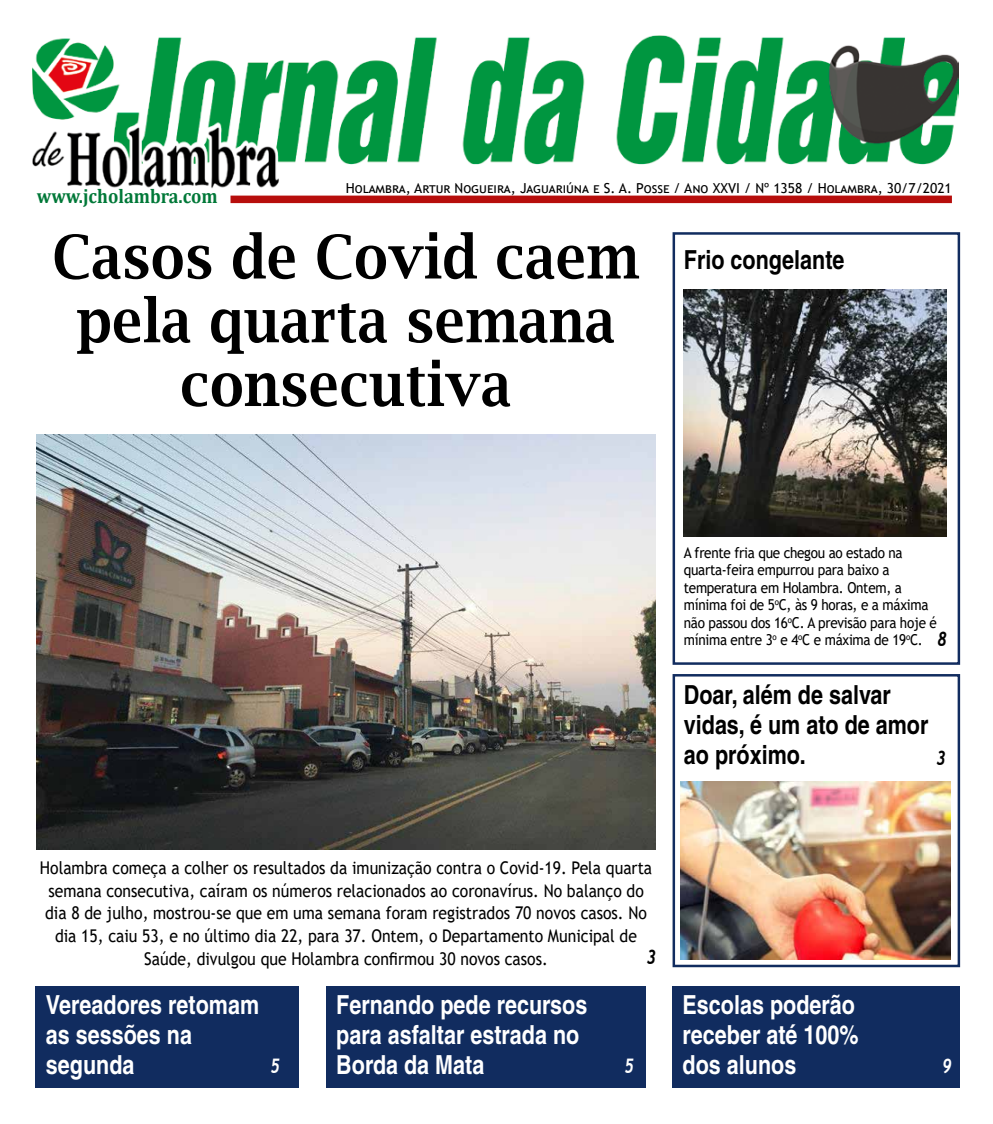
<style>
.page{position:relative;width:993px;height:1124px;background:#fff}
.page>*{position:absolute;margin:0;border:0;box-sizing:border-box;transform-origin:0 0}
.t1{font:600 60px/63.8px "Lucida Bright";letter-spacing:.01em;color:#000;text-align:center;scale:.9 1}
.t2{font:700 condensed 26.25px/30px "Helvetica";color:#fff}
.t3{font:700 condensed 26.25px/30px "Helvetica";color:#000}
.t4{font:700 20px "Cambria";color:#007838;scale:.91 1}
.t5{font:italic 700 20px "Trebuchet";color:#fff;scale:.8 1}
.t6{font:italic 700 20px "Trebuchet";color:#000;scale:.8 1}
.t7{font:17.5px/22.5px "Trebuchet MS";color:#000;text-align:center;scale:.9 1}
.t8{font:15px/17.5px "Trebuchet MS";letter-spacing:-.02em;color:#000;scale:.9 1}
.t9{font:13.75px "Trebuchet MS";color:#000}
</style>
<div class="page">
<img style="left:32px;top:35px;width:926px;height:153px">
<svg style="left:35px;top:186px;width:185px;height:2px"></svg>
<div style="left:230px;top:195px;width:721px;height:8px;background:#b70e0c"></div>
<div style="left:36px;top:986px;width:263px;height:101px;background:#112c5f"></div>
<div style="left:326px;top:986px;width:319px;height:101px;background:#112c5f"></div>
<div style="left:672px;top:986px;width:287px;height:101px;background:#112c5f"></div>
<div style="left:672px;top:674px;width:287px;height:293px;border:2px solid #112c5f"></div>
<div style="left:672px;top:232px;width:287px;height:432px;border:2px solid #112c5f"></div>
<img style="left:36px;top:434px;width:619px;height:415px">
<img style="left:680px;top:781px;width:270px;height:178px">
<img style="left:683px;top:289px;width:263px;height:247px">
<p class="t9" style="left:346px;top:179px;width:607px">Holambra, Artur Nogueira, Jaguariúna e S. A. Posse / Ano XXVI / Nº 1358 / Holambra, 30/7/2021</p>
<h1 class="t1" style="left:53px;top:225px;width:653px">Casos de Covid caem pela quarta semana consecutiva</h1>
<p class="t4" style="left:37px;top:182px;width:200px">www.jcholambra.com</p>
<h2 class="t3" style="left:683px;top:244px;width:162px">Frio congelante</h2>
<p class="t8" style="left:683px;top:543px;width:283px">A frente fria que chegou ao estado na quarta-feira empurrou para baixo a temperatura em Holambra. Ontem, a mínima foi de 5<sup>o</sup>C, às 9 horas, e a máxima não passou dos 16<sup>o</sup>C. A previsão para hoje é mínima entre 3<sup>o</sup> e 4<sup>o</sup>C e máxima de 19<sup>o</sup>C.</p>
<p class="t6" style="left:937px;top:626px;width:13px">8</p>
<h2 class="t3" style="left:683px;top:679px;width:246px">Doar, além de salvar vidas, é um ato de amor ao próximo.</h2>
<p class="t6" style="left:936px;top:744px;width:13px">3</p>
<p class="t7" style="left:40px;top:856px;width:681px">Holambra começa a colher os resultados da imunização contra o Covid-19. Pela quarta semana consecutiva, caíram os números relacionados ao coronavírus. No balanço do dia 8 de julho, mostrou-se que em uma semana foram registrados 70 novos casos. No dia 15, caiu 53, e no último dia 22, para 37. Ontem, o Departamento Municipal de Saúde, divulgou que Holambra confirmou 30 novos casos.</p>
<p class="t6" style="left:646px;top:943px;width:13px">3</p>
<h2 class="t2" style="left:46px;top:989px;width:215px">Vereadores retomam as sessões na segunda</h2>
<h2 class="t2" style="left:336px;top:989px;width:252px">Fernando pede recursos para asfaltar estrada no<br>Borda da Mata</h2>
<h2 class="t2" style="left:682px;top:989px;width:177px">Escolas poderão receber até 100% dos alunos</h2>
<p class="t5" style="left:270px;top:1053px;width:13px">5</p>
<p class="t5" style="left:624px;top:1053px;width:13px">5</p>
<p class="t5" style="left:942px;top:1053px;width:13px">9</p>
</div>
